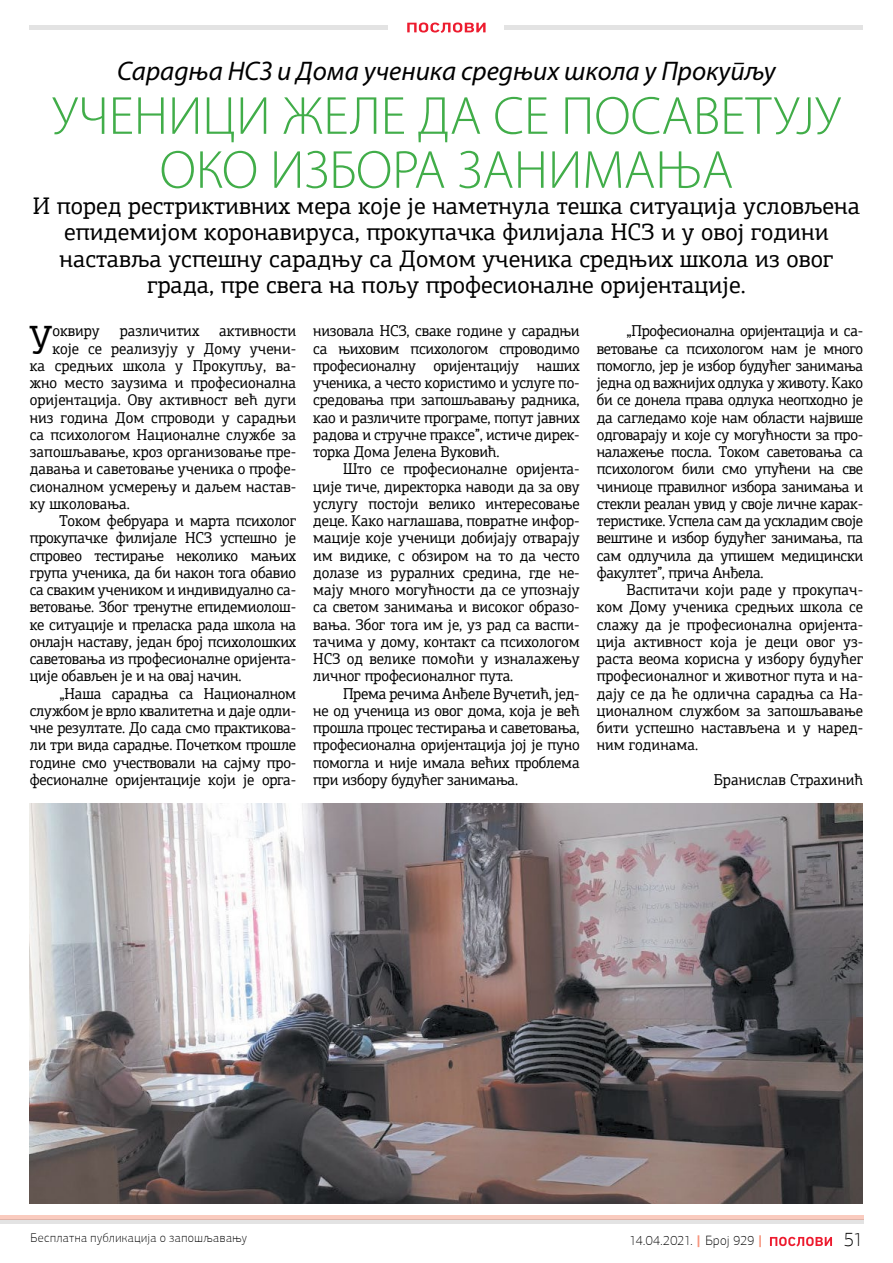
<style>
.page{position:relative;width:893px;height:1263px;background:#fff}
.page>*{position:absolute;margin:0;border:0;box-sizing:border-box;transform-origin:0 0}
.t1{font:300 54px/54px "Myriad Pro";color:#41ad49;text-align:center}
.t2{font:40.95px "PF Agora Slab Pro";color:#000;scale:.95 1}
.t3{font:italic 27px "Myriad Pro";color:#000}
.t4{font:24px/26.2px "PF Agora Slab Pro";color:#000;text-align:center}
.t5{font:100 19.5px "PF Agora Sans Pro";color:#000}
.t6{font:15.75px/17.2px "PF Agora Slab Pro";letter-spacing:-.015em;color:#000;text-align:justify;scale:.95 1}
.t7{font:100 13.5px "PF Agora Sans Pro";letter-spacing:.01em;color:#000}
.t8{font:100 12.6px "PF Agora Sans Pro";letter-spacing:.03em;color:#000}
.s1{font-family:"Myriad Pro";font-weight:400;font-size:18px;color:#fff}
.s2{font-weight:900;color:#f69780}
</style>
<div class="page">
<svg style="left:407px;top:22px;width:79px;height:11px"></svg>
<hr style="left:504px;top:26px;width:359px;height:4px;background:#e3e3e3">
<hr style="left:29px;top:26px;width:359px;height:4px;background:#e3e3e3">
<div style="left:0;top:1215px;width:863px;height:5px;background:#facbbf"></div>
<svg style="left:1px;top:1219px;width:862px;height:4px;background:#e1d7d4"></svg>
<svg style="left:770px;top:1237px;width:62px;height:9px"></svg>
<img style="left:30px;top:804px;width:833px;height:399px">
<h3 class="t3" style="left:117px;top:56px;width:660px">Сарадња НСЗ и Дома ученика средњих школа у Прокупљу</h3>
<h1 class="t1" style="left:52px;top:90px;width:790px">УЧЕНИЦИ ЖЕЛЕ ДА СЕ ПОСАВЕТУЈУ<br>ОКО ИЗБОРА ЗАНИМАЊА</h1>
<p class="t4" style="left:33px;top:193px;width:828px">И поред рестриктивних мера које је наметнула тешка ситуација условљена епидемијом коронавируса, прокупачка филијала НСЗ и у овој години наставља успешну сарадњу са Домом ученика средњих школа из овог града, пре свега на пољу професионалне оријентације.</p>
<h2 class="t2" style="left:29px;top:315px;width:26px">У</h2>
<p class="t6" style="left:52px;top:322px;width:52px">оквиру</p>
<p class="t6" style="left:120px;top:322px;width:85px">различитих</p>
<p class="t6" style="left:219px;top:322px;width:83px">активности</p>
<p class="t6" style="left:52px;top:340px;width:258px">које се реализују у Дому учени-</p>
<p class="t6" style="left:30px;top:357px;width:282px">ка средњих школа у Прокупљу, ва-</p>
<p class="t6" style="left:30px;top:374px;width:282px">жно место заузима и професионална</p>
<p class="t6" style="left:30px;top:391px;width:282px">оријентација. Ову активност већ дуги</p>
<p class="t6" style="left:30px;top:409px;width:282px">низ година Дом спроводи у сарадњи</p>
<p class="t6" style="left:30px;top:426px;width:282px">са психологом Националне службе за</p>
<p class="t6" style="left:30px;top:443px;width:282px">запошљавање, кроз организовање пре-</p>
<p class="t6" style="left:30px;top:460px;width:282px">давања и саветовање ученика о профе-</p>
<p class="t6" style="left:30px;top:478px;width:282px">сионалном усмерењу и даљем настав-</p>
<p class="t6" style="left:30px;top:495px;width:107px">ку школовања.</p>
<p class="t6" style="left:60px;top:512px;width:251px">Током фебруара и марта психолог</p>
<p class="t6" style="left:30px;top:529px;width:282px">прокупачке филијале НСЗ успешно је</p>
<p class="t6" style="left:30px;top:547px;width:282px">спровео тестирање неколико мањих</p>
<p class="t6" style="left:30px;top:564px;width:282px">група ученика, да би након тога обавио</p>
<p class="t6" style="left:30px;top:581px;width:282px">са сваким учеником и индивидуално са-</p>
<p class="t6" style="left:30px;top:598px;width:282px">ветовање. Због тренутне епидемиолош-</p>
<p class="t6" style="left:30px;top:616px;width:282px">ке ситуације и преласка рада школа на</p>
<p class="t6" style="left:30px;top:633px;width:282px">онлајн наставу, један број психолошких</p>
<p class="t6" style="left:30px;top:650px;width:282px">саветовања из професионалне оријента-</p>
<p class="t6" style="left:30px;top:667px;width:224px">ције обављен је и на овај начин.</p>
<p class="t6" style="left:60px;top:685px;width:251px">„Наша сарадња са Националном</p>
<p class="t6" style="left:30px;top:702px;width:282px">службом је врло квалитетна и даје одли-</p>
<p class="t6" style="left:30px;top:719px;width:282px">чне резултате. До сада смо практикова-</p>
<p class="t6" style="left:30px;top:736px;width:282px">ли три вида сарадње. Почетком прошле</p>
<p class="t6" style="left:30px;top:754px;width:282px">године смо учествовали на сајму про-</p>
<p class="t6" style="left:30px;top:771px;width:282px">фесионалне оријентације који је орга-</p>
<p class="t6" style="left:313px;top:322px;width:282px">низовала НСЗ, сваке године у сарадњи са њиховим психологом спроводимо професионалну оријентацију наших ученика, а често користимо и услуге по&shy;средовања при запошљавању радника, као и различите програме, попут јавних радова и стручне праксе”, истиче дирек&shy;торка Дома Јелена Вуковић.</p>
<p class="t6" style="left:313px;top:460px;width:282px;text-indent:30px">Што се професионалне оријента&shy;ције тиче, директорка наводи да за ову услугу постоји велико интересовање деце. Како наглашава, повратне инфор&shy;мације које ученици добијају отварају им видике, с обзиром на то да често долазе из руралних средина, где не&shy;мају много могућности да се упознају са светом занимања и високог образо&shy;вања. Због тога им је, уз рад са васпи&shy;тачима у дому, контакт са психологом НСЗ од велике помоћи у изналажењу личног професионалног пута.</p>
<p class="t6" style="left:313px;top:685px;width:282px;text-indent:30px">Према речима Анђеле Вучетић, јед&shy;не од ученица из овог дома, која је већ прошла процес тестирања и саветовања, професионална оријентација јој је пуно помогла и није имала већих проблема при избору будућег занимања.</p>
<p class="t6" style="left:597px;top:322px;width:282px;text-indent:30px">„Професионална оријентација и са&shy;ветовање са психологом нам је много помогло, јер је избор будућег занимања једна од важнијих одлука у животу. Како би се донела права одлука неопходно је да сагледамо које нам области највише одговарају и које су могућности за про&shy;налажење посла. Током саветовања са психологом били смо упућени на све чиниоце правилног избора занимања и стекли реалан увид у своје личне карак&shy;теристике. Успела сам да ускладим своје вештине и избор будућег занимања, па сам одлучила да упишем медицински факултет”, прича Анђела.</p>
<p class="t6" style="left:597px;top:581px;width:282px;text-indent:30px">Васпитачи који раде у прокупач&shy;ком Дому ученика средњих школа се слажу да је професионална оријента&shy;ција активност која је деци овог уз&shy;раста веома корисна у избору будућег професионалног и животног пута и на&shy;дају се да ће одлична сарадња са На&shy;ционалном службом за запошљавање бити успешно настављена и у наред&shy;ним годинама.</p>
<p class="t6" style="left:714px;top:771px;width:159px">Бранислав Страхинић</p>
<p class="t8" style="left:30px;top:1230px;width:218px">Бесплатна публикација о запошљавању</p>
<p class="t7" style="left:529px;top:1233px;width:235px"><span class="s1">01.08.201 000</span>14.04.2021. <span class="s2">|</span> Број 929 <span class="s2">|</span></p>
<p class="t5" style="left:844px;top:1228px;width:21px">51</p>
</div>
